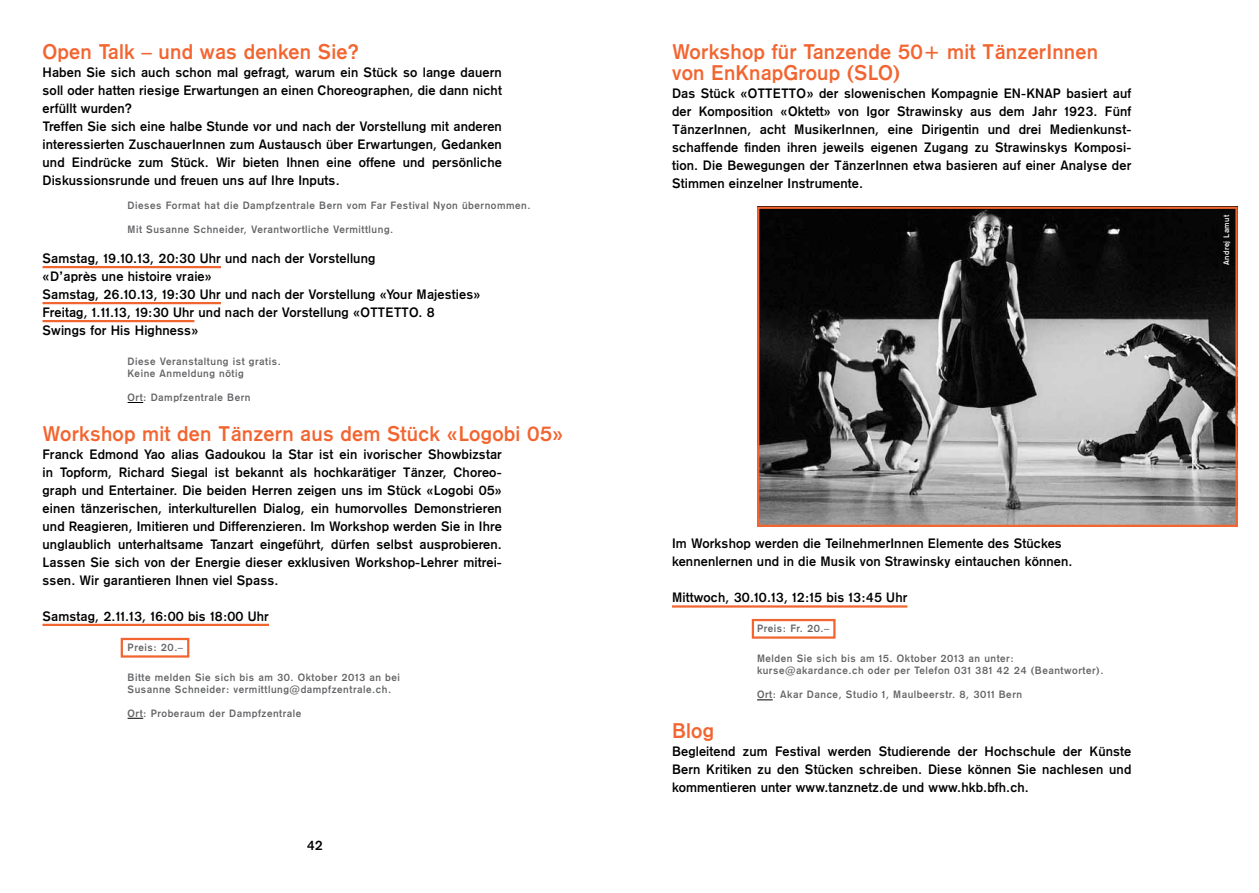
<style>
.page{position:relative;width:1259px;height:893px;background:#fff}
.page>*{position:absolute;margin:0;border:0;box-sizing:border-box;transform-origin:0 0}
.t1{font:21px/21.8px "Gothic 725 BT Bold A";letter-spacing:.01em;color:#f26531}
.t2{font:13.5px/18px "Gothic 725 BT Bold A";letter-spacing:.01em;color:#000}
.t3{font:10.5px/12px "Gothic 725 BT Bold A";letter-spacing:.05em;color:#636466}
.t4{font:7.8px "Gothic 725 BT Bold A";letter-spacing:.05em;color:#fff}
</style>
<div class="page">
<hr style="left:43px;top:266px;width:178px;height:2px;background:#f26531">
<hr style="left:43px;top:302px;width:178px;height:2px;background:#f26531">
<hr style="left:43px;top:320px;width:151px;height:2px;background:#f26531">
<svg style="left:128px;top:402px;width:15px;height:1px"></svg>
<hr style="left:43px;top:624px;width:226px;height:2px;background:#f26531">
<svg style="left:128px;top:718px;width:15px;height:1px"></svg>
<div style="left:121px;top:638px;width:68px;height:20px;border:2px solid #f26531"></div>
<div style="left:752px;top:619px;width:83px;height:20px;border:2px solid #f26531"></div>
<hr style="left:672px;top:605px;width:235px;height:3px;background:#f26531">
<svg style="left:757px;top:699px;width:16px;height:1px"></svg>
<img style="left:760px;top:210px;width:474px;height:314px">
<div style="left:757px;top:207px;width:480px;height:320px;border:2px solid #f26531"></div>
<h1 class="t1" style="left:43px;top:41px;width:318px">Open Talk – und was denken Sie?</h1>
<p class="t2" style="left:43px;top:63px;width:461px">Haben Sie sich auch schon mal gefragt, warum ein Stück so lange dauern soll oder hatten riesige Erwartungen an einen Choreographen, die dann nicht erfüllt wurden?<br>Treffen Sie sich eine halbe Stunde vor und nach der Vorstellung mit anderen interessierten ZuschauerInnen zum Austausch über Erwartungen, Gedanken und Eindrücke zum Stück. Wir bieten Ihnen eine offene und persönliche Diskussionsrunde und freuen uns auf Ihre Inputs.</p>
<p class="t3" style="left:128px;top:199px;width:404px">Dieses Format hat die Dampfzentrale Bern vom Far Festival Nyon übernommen.</p>
<p class="t3" style="left:128px;top:223px;width:267px">Mit Susanne Schneider, Verantwortliche Vermittlung.</p>
<p class="t2" style="left:43px;top:249px;width:439px">Samstag, 19.10.13, 20:30 Uhr und nach der Vorstellung<br>«D’après une histoire vraie»<br>Samstag, 26.10.13, 19:30 Uhr und nach der Vorstellung «Your Majesties» Freitag, 1.11.13, 19:30 Uhr und nach der Vorstellung «Ottetto</p>
<p class="t2" style="left:418px;top:303px;width:18px">. 8</p>
<p class="t2" style="left:43px;top:321px;width:157px">Swings for His Highness»</p>
<p class="t3" style="left:128px;top:355px;width:155px">Diese Veranstaltung ist gratis.<br>Keine Anmeldung nötig</p>
<p class="t3" style="left:128px;top:391px;width:124px">Ort: Dampfzentrale Bern</p>
<h1 class="t1" style="left:43px;top:423px;width:522px">Workshop mit den Tänzern aus dem Stück «Logobi 05»</h1>
<p class="t2" style="left:43px;top:445px;width:461px;text-align:justify">Franck Edmond Yao alias Gadoukou la Star ist ein ivorischer Showbizstar in Topform, Richard Siegal ist bekannt als hochkarätiger Tänzer, Choreo&shy;graph und Entertainer. Die beiden Herren zeigen uns im Stück «Logobi 05» einen tänzerischen, interkulturellen Dialog, ein humorvolles Demonstrieren und Reagieren, Imitieren und Differenzieren. Im Workshop werden Sie in Ihre unglaublich unterhaltsame Tanzart eingeführt, dürfen selbst ausprobieren.<br>Lassen Sie sich von der Energie dieser exklusiven Workshop-Lehrer mitrei&shy;ssen. Wir garantieren Ihnen viel Spass.</p>
<p class="t2" style="left:43px;top:607px;width:228px">Samstag, 2.11.13, 16:00 bis 18:00 Uhr</p>
<p class="t3" style="left:128px;top:641px;width:57px">Preis: 20.–</p>
<p class="t3" style="left:128px;top:671px;width:274px">Bitte melden Sie sich bis am 30. Oktober 2013 an bei<br>Susanne Schneider: vermittlung@dampfzentrale.ch.</p>
<p class="t3" style="left:128px;top:707px;width:175px">Ort: Proberaum der Dampfzentrale</p>
<p class="t2" style="left:307px;top:837px;width:18px">42</p>
<h1 class="t1" style="left:672px;top:41px;width:427px">Workshop für Tanzende 50+ mit TänzerInnen von EnKnapGroup (SLO)</h1>
<p class="t2" style="left:672px;top:85px;width:95px">Das Stück «Ottetto</p>
<p class="t2" style="left:672px;top:85px;width:461px;text-align:justify;text-indent:135px">» der slowenischen Kompagnie EN-KNAP basiert auf der Komposition «Oktett» von Igor Strawinsky aus dem Jahr 1923. Fünf TänzerInnen, acht MusikerInnen, eine Dirigentin und drei Medienkunst&shy;schaffende finden ihren jeweils eigenen Zugang zu Strawinskys Komposi&shy;tion. Die Bewegungen der TänzerInnen etwa basieren auf einer Analyse der Stimmen einzelner Instrumente.</p>
<p class="t4" style="left:1222px;top:265px;width:51px;rotate:-90deg">Andrej Lamut</p>
<p class="t2" style="left:672px;top:535px;width:402px">Im Workshop werden die TeilnehmerInnen Elemente des Stückes kennenlernen und in die Musik von Strawinsky eintauchen können.</p>
<p class="t2" style="left:672px;top:589px;width:237px">Mittwoch, 30.10.13, 12:15 bis 13:45 Uhr</p>
<p class="t3" style="left:757px;top:623px;width:74px">Preis: Fr. 20.–</p>
<p class="t3" style="left:757px;top:653px;width:348px">Melden Sie sich bis am 15. Oktober 2013 an unter: kurse@akardance.ch oder per Telefon 031 381 42 24 (Beantworter).</p>
<p class="t3" style="left:757px;top:689px;width:267px">Ort: Akar Dance, Studio 1, Maulbeerstr. 8, 3011 Bern</p>
<h1 class="t1" style="left:672px;top:720px;width:44px">Blog</h1>
<p class="t2" style="left:672px;top:743px;width:461px;text-align:justify">Begleitend zum Festival werden Studierende der Hochschule der Künste Bern Kritiken zu den Stücken schreiben. Diese können Sie nachlesen und kommentieren unter www.tanznetz.de und www.hkb.bfh.ch.</p>
</div>
